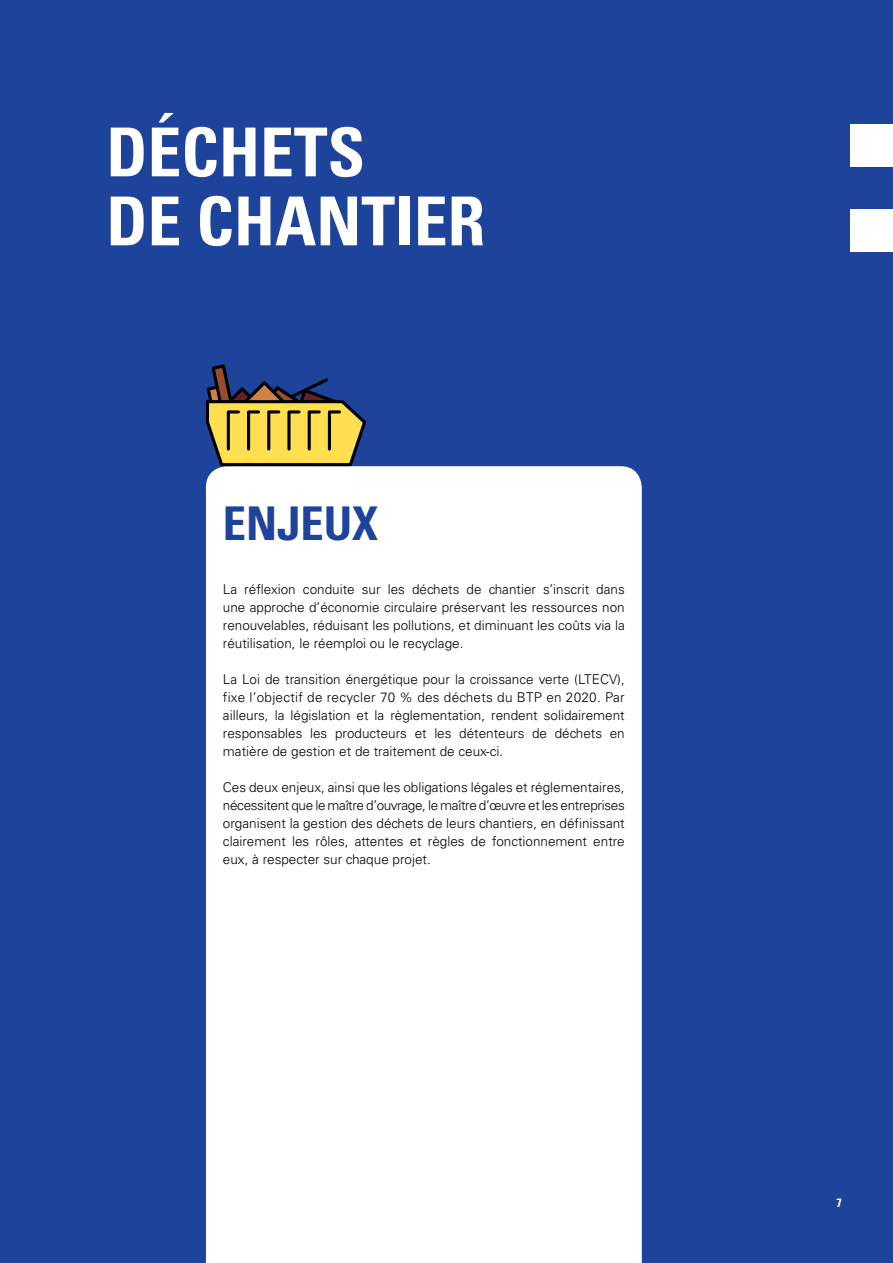
<style>
.page{position:relative;width:893px;height:1263px;background:#1e439b}
.page>*{position:absolute;margin:0;border:0;box-sizing:border-box;transform-origin:0 0}
.t1{font:700 condensed 67.5px/69px "Univers";color:#fff}
.t2{font:700 condensed 46.5px "Univers";color:#1e439b}
.t3{font:300 13.5px/18px "Univers";color:#000;text-align:justify}
.t4{font:700 condensed 12px "Univers";color:#fff}
</style>
<div class="page">
<div style="left:206px;top:466px;width:436px;height:797px;background:#fff"></div>
<div style="left:850px;top:124px;width:43px;height:43px;background:#fff"></div>
<div style="left:850px;top:209px;width:43px;height:43px;background:#fff"></div>
<svg style="left:205px;top:364px;width:163px;height:104px"></svg>
<h1 class="t1" style="left:106px;top:118px;width:380px">DÉCHETS<br>DE CHANTIER</h1>
<h2 class="t2" style="left:223px;top:495px;width:26px">ENJE</h2>
<h2 class="t2" style="left:324px;top:495px;width:56px">UX</h2>
<p class="t3" style="left:223px;top:580px;width:403px">La réflexion conduite sur les déchets de chantier s’inscrit dans une approche d’économie circulaire préservant les ressources non renouvelables, réduisant les pollutions, et diminuant les coûts via la réutilisation, le réemploi ou le recyclage.</p>
<p class="t3" style="left:223px;top:670px;width:403px">La Loi de transition énergétique pour la croissance verte (LTECV), fixe l’objectif de recycler 70 % des déchets du BTP en 2020. Par ailleurs, la législation et la règlementation, rendent solidairement responsables les producteurs et les détenteurs de déchets en matière de gestion et de traitement de ceux-ci.</p>
<p class="t3" style="left:223px;top:778px;width:403px">Ces deux enjeux, ainsi que les obligations légales et réglementaires, nécessitent que le maître d’ouvrage, le maître d’œuvre et les entreprises organisent la gestion des déchets de leurs chantiers, en définissant clairement les rôles, attentes et règles de fonctionnement entre eux, à respecter sur chaque projet.</p>
<p class="t4" style="left:837px;top:1196px;width:7px">7</p>
</div>
